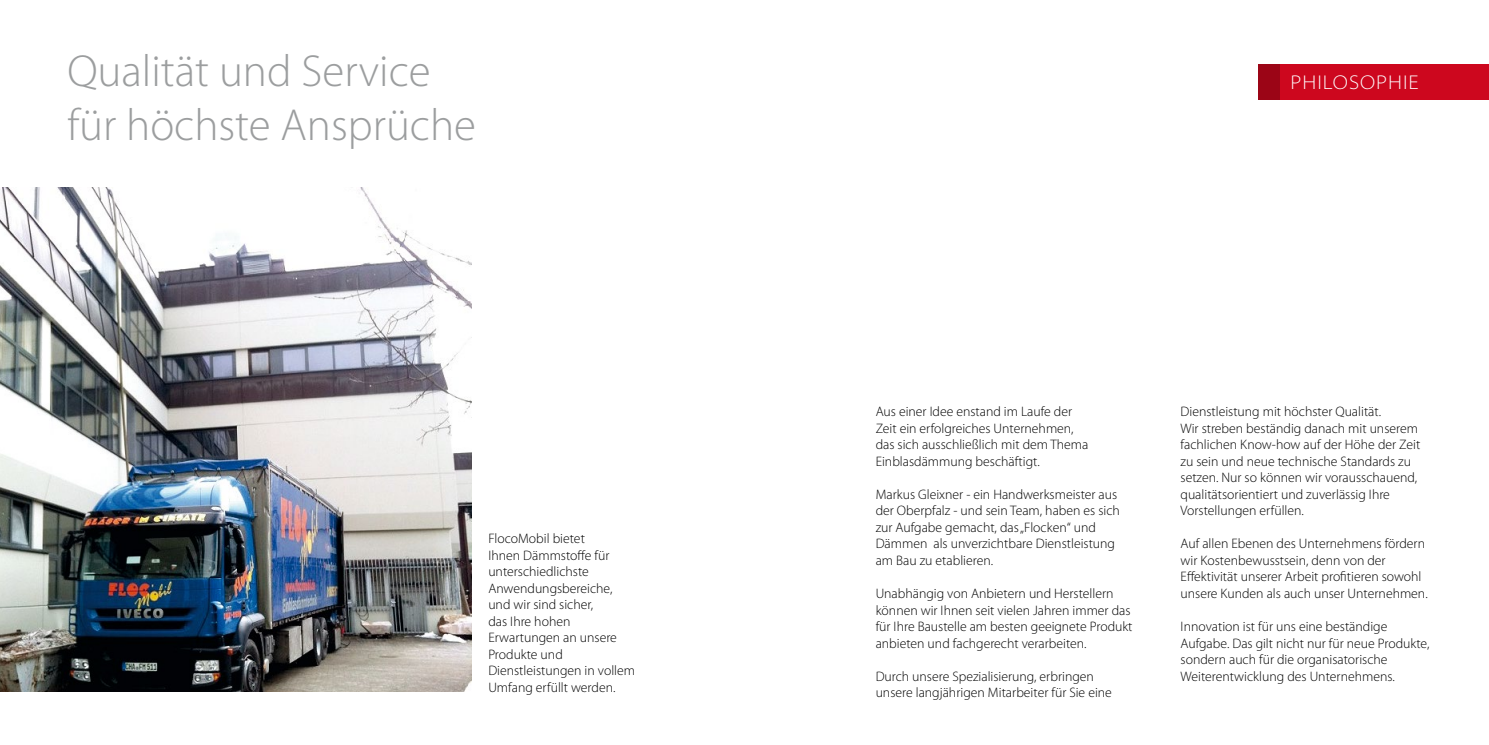
<style>
.page{position:relative;width:1489px;height:745px;background:#fff}
.page>*{position:absolute;margin:0;border:0;box-sizing:border-box;transform-origin:0 0}
.t1{font:300 45px/54px "Myriad Pro";color:#9c9e9f}
.t2{font:300 semi-expanded 20px "Myriad Pro";letter-spacing:.05em;color:#fff}
.t3{font:300 13.75px/16.5px "Myriad Pro";color:#000}
</style>
<div class="page">
<img style="left:0;top:188px;width:471px;height:503px">
<div style="left:1258px;top:64px;width:230px;height:35px;background:#cd071e"></div>
<div style="left:1258px;top:64px;width:21px;height:35px;background:#9b0516"></div>
<h1 class="t1" style="left:67px;top:45px;width:410px">Qualität und Service für höchste Ansprüche</h1>
<p class="t3" style="left:488px;top:530px;width:148px">FlocoMobil bietet<br>Ihnen Dämmstoffe für unterschiedlichste<br>Anwendungsbereiche, und wir sind sicher,<br>das Ihre hohen<br>Erwartungen an unsere<br>Produkte und<br>Dienstleistungen in vollem<br>Umfang erfüllt werden.</p>
<h2 class="t2" style="left:1290px;top:71px;width:130px">PHILOSOPHIE</h2>
<p class="t3" style="left:875px;top:403px;width:214px">Aus einer Idee enstand im Laufe der Zeit ein erfolgreiches Unternehmen, das sich ausschließlich mit dem Thema Einblasdämmung beschäftigt.</p>
<p class="t3" style="left:875px;top:486px;width:246px">Markus Gleixner - ein Handwerksmeister aus der Oberpfalz - und sein Team, haben es sich zur Aufgabe gemacht, das „Flocken“ und Dämmen als unverzichtbare Dienstleistung am Bau zu etablieren.</p>
<p class="t3" style="left:875px;top:585px;width:258px">Unabhängig von Anbietern und Herstellern können wir Ihnen seit vielen Jahren immer das für Ihre Baustelle am besten geeignete Produkt anbieten und fachgerecht verarbeiten.</p>
<p class="t3" style="left:875px;top:667px;width:238px">Durch unsere Spezialisierung, erbringen unsere langjährigen Mitarbeiter für Sie eine</p>
<p class="t3" style="left:1180px;top:403px;width:241px">Dienstleistung mit höchster Qualität.<br>Wir streben beständig danach mit unserem fachlichen Know-how auf der Höhe der Zeit zu sein und neue technische Standards zu setzen. Nur so können wir vorausschauend, qualitätsorientiert und zuverlässig Ihre Vorstellungen erfüllen.</p>
<p class="t3" style="left:1180px;top:535px;width:249px">Auf allen Ebenen des Unternehmens fördern wir Kostenbewusstsein, denn von der Effektivität unserer Arbeit profitieren sowohl unsere Kunden als auch unser Unternehmen.</p>
<p class="t3" style="left:1180px;top:618px;width:250px">Innovation ist für uns eine beständige Aufgabe. Das gilt nicht nur für neue Produkte, sondern auch für die organisatorische Weiterentwicklung des Unternehmens.</p>
</div>
